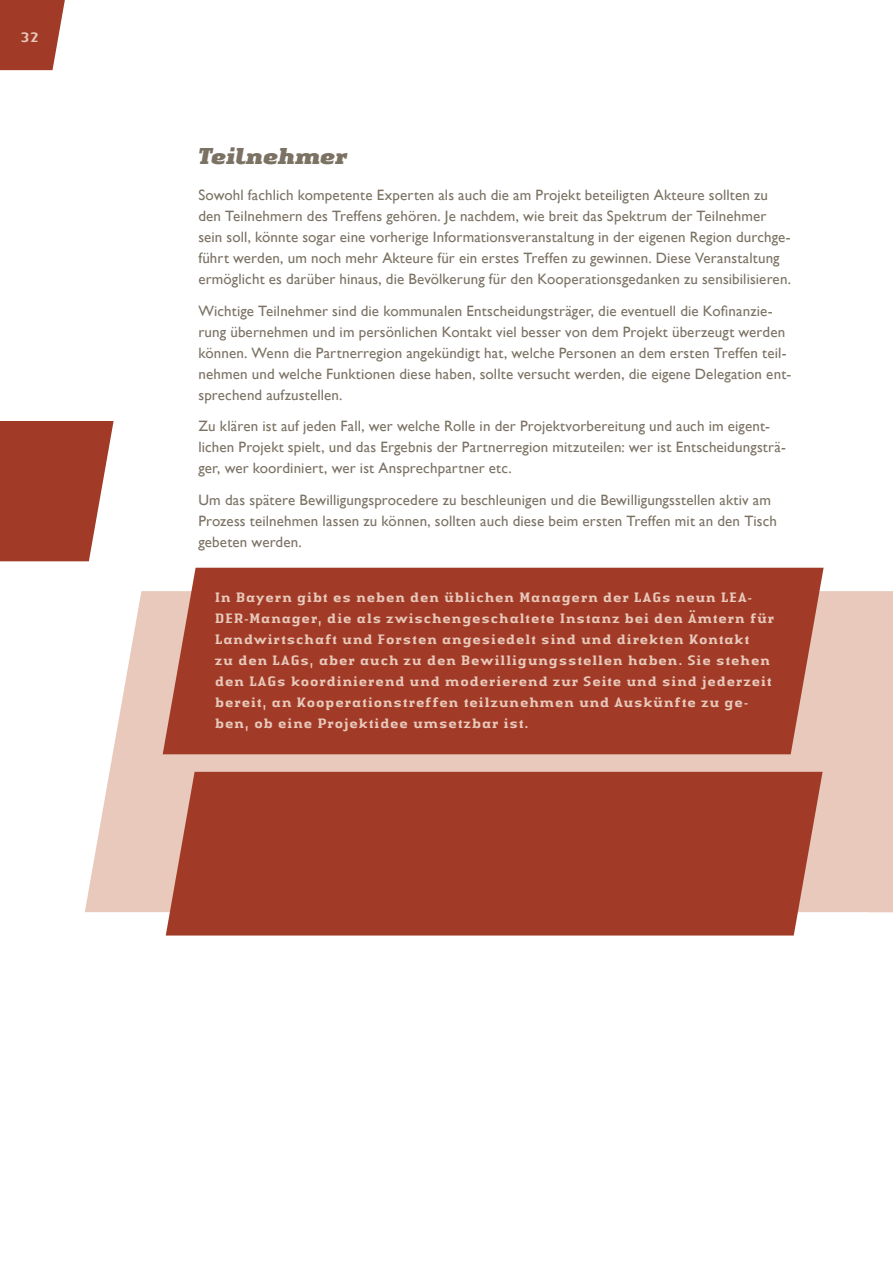
<style>
.page{position:relative;width:893px;height:1263px;background:#fff}
.page>*{position:absolute;margin:0;border:0;box-sizing:border-box;transform-origin:0 0}
.t1{font:italic 900 24px "Authentic Serif LT";color:#7b7264}
.t2{font:15px/21px "Gill Sans";letter-spacing:.01em;color:#7b7264}
.t3{font:500 14.25px/21px "Authentic Serif LT";letter-spacing:.025em;color:#e8c9bb}
</style>
<div class="page">
<svg style="left:85px;top:591px;width:808px;height:321px;fill:#e8c9bb"></svg>
<div style="left:163px;top:568px;width:661px;height:186px;background:#a13b27"></div>
<div style="left:166px;top:772px;width:657px;height:163px;background:#a13b27"></div>
<svg style="left:0;top:421px;width:114px;height:140px;background:#aa4f3d"></svg>
<div style="left:868px;top:771px;width:25px;height:141px;background:#e8c9bb"></div>
<svg style="left:0;top:0;width:65px;height:70px;background:#aa4d3b"></svg>
<p class="t3" style="left:21px;top:26px;width:20px">32</p>
<h1 class="t1" style="left:198px;top:140px;width:151px">Teilnehmer</h1>
<p class="t2" style="left:198px;top:185px;width:594px">Sowohl fachlich kompetente Experten als auch die am Projekt beteiligten Akteure sollten zu den Teilnehmern des Treffens gehören. Je nachdem, wie breit das Spektrum der Teilnehmer sein soll, könnte sogar eine vorherige Informationsveranstaltung in der eigenen Region durchge&shy;führt werden, um noch mehr Akteure für ein erstes Treffen zu gewinnen. Diese Veranstaltung ermöglicht es darüber hinaus, die Bevölkerung für den Kooperationsgedanken zu sensibilisieren.</p>
<p class="t2" style="left:198px;top:300px;width:594px">Wichtige Teilnehmer sind die kommunalen Entscheidungsträger, die eventuell die Kofinanzie&shy;rung übernehmen und im persönlichen Kontakt viel besser von dem Projekt überzeugt werden können. Wenn die Partnerregion angekündigt hat, welche Personen an dem ersten Treffen teil&shy;nehmen und welche Funktionen diese haben, sollte versucht werden, die eigene Delegation ent&shy;sprechend aufzustellen.</p>
<p class="t2" style="left:198px;top:416px;width:589px">Zu klären ist auf jeden Fall, wer welche Rolle in der Projektvorbereitung und auch im eigent&shy;lichen Projekt spielt, und das Ergebnis der Partnerregion mitzuteilen: wer ist Entscheidungsträ&shy;ger, wer koordiniert, wer ist Ansprechpartner etc.</p>
<p class="t2" style="left:198px;top:489px;width:580px">Um das spätere Bewilligungsprocedere zu beschleunigen und die Bewilligungsstellen aktiv am<br>Prozess teilnehmen lassen zu können, sollten auch diese beim ersten Treffen mit an den Tisch gebeten werden.</p>
<p class="t3" style="left:215px;top:586px;width:561px">In Bayern gibt es neben den üblichen Managern der LAGs neun LEA-DER-Manager, die als zwischengeschaltete Instanz bei den Ämtern für Landwirtschaft und Forsten angesiedelt sind und direkten Kontakt<br>zu den LAGs, aber auch zu den Bewilligungsstellen haben. Sie stehen den LAGs koordinierend und moderierend zur Seite und sind jederzeit bereit, an Kooperationstreffen teilzunehmen und Auskünfte zu ge&shy;ben, ob eine Projektidee umsetzbar ist.</p>
</div>
